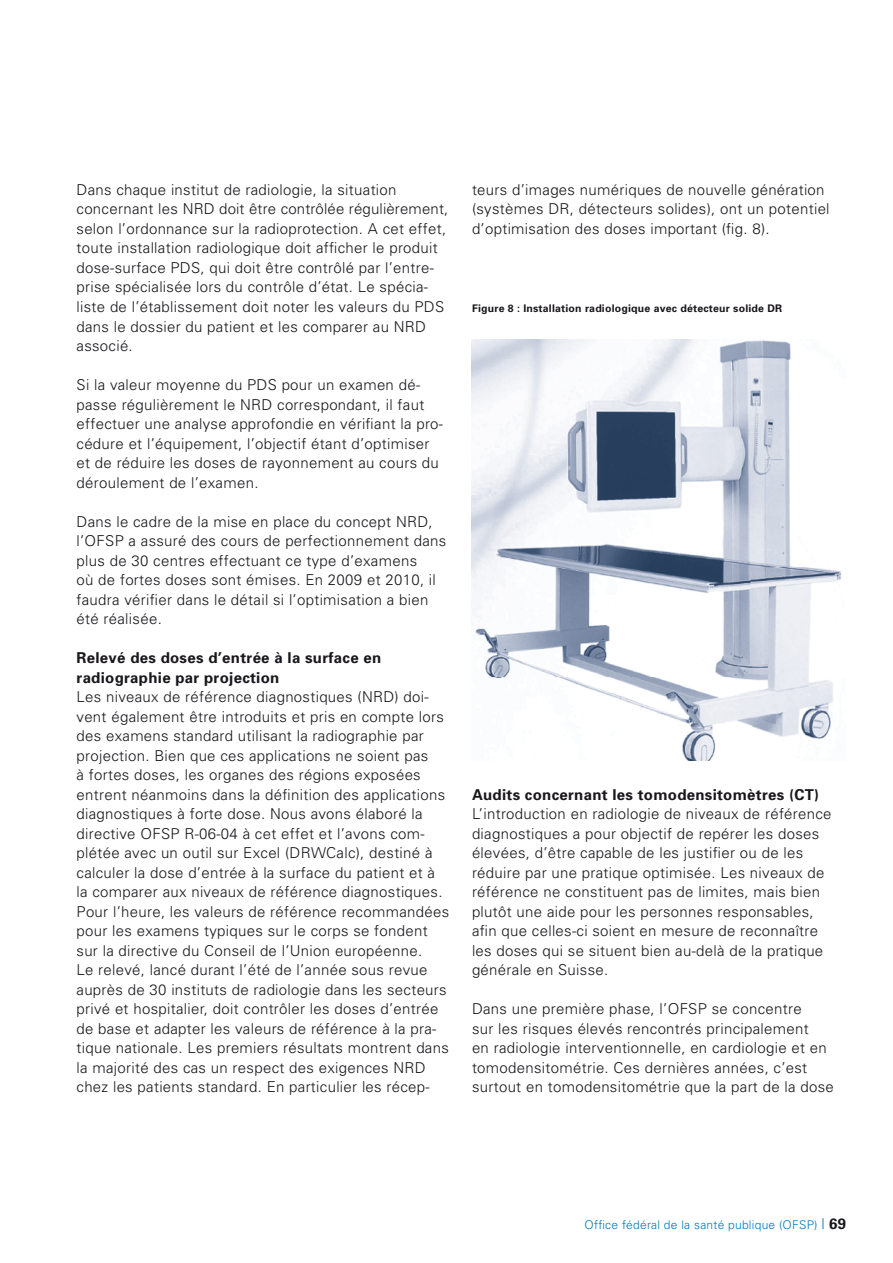
<style>
.page{position:relative;width:893px;height:1263px;background:#fff}
.page>*{position:absolute;margin:0;border:0;box-sizing:border-box;transform-origin:0 0}
.t1{font:300 15px/19.5px "Univers";letter-spacing:.02em;color:#1a171c}
.t2{font:300 12px "Univers";letter-spacing:.02em;color:#0079bc}
.t3{font:700 10.5px "Univers";letter-spacing:.02em;color:#1a171c}
.s1{font-weight:700}
.s2{font-size:15px}
.s3{font-weight:700;font-size:15px;color:#1a171c}
</style>
<div class="page">
<img style="left:472px;top:340px;width:370px;height:420px">
<p class="t1" style="left:77px;top:179px;width:373px">Dans chaque institut de radiologie, la situation concernant les NRD doit être contrôlée régulièrement, selon l’ordonnance sur la radioprotection. A cet effet, toute installation radiologique doit afficher le produit dose-surface PDS, qui doit être contrôlé par l’entre&shy;prise spécialisée lors du contrôle d’état. Le spécia&shy;liste de l’établissement doit noter les valeurs du PDS dans le dossier du patient et les comparer au NRD associé.</p>
<p class="t1" style="left:77px;top:374px;width:368px">Si la valeur moyenne du PDS pour un examen dé&shy;passe régulièrement le NRD correspondant, il faut effectuer une analyse approfondie en vérifiant la pro&shy;cédure et l’équipement, l’objectif étant d’optimiser et de réduire les doses de rayonnement au cours du déroulement de l’examen.</p>
<p class="t1" style="left:77px;top:511px;width:371px">Dans le cadre de la mise en place du concept NRD, l’OFSP a assuré des cours de perfectionnement dans plus de 30 centres effectuant ce type d’examens<br>où de fortes doses sont émises. En 2009 et 2010, il faudra vérifier dans le détail si l’optimisation a bien été réalisée.</p>
<p class="t1" style="left:77px;top:647px;width:374px"><span class="s1">Relevé des doses d’entrée à la surface en radiographie par projection<br></span>Les niveaux de référence diagnostiques (NRD) doi&shy;vent également être introduits et pris en compte lors des examens standard utilisant la radiographie par projection. Bien que ces applications ne soient pas<br>à fortes doses, les organes des régions exposées entrent néanmoins dans la définition des applications diagnostiques à forte dose. Nous avons élaboré la directive OFSP R-06-04 à cet effet et l’avons com&shy;plétée avec un outil sur Excel (DRWCalc), destiné à calculer la dose d’entrée à la surface du patient et à la comparer aux niveaux de référence diagnostiques.<br>Pour l’heure, les valeurs de référence recommandées pour les examens typiques sur le corps se fondent sur la directive du Conseil de l’Union européenne.<br>Le relevé, lancé durant l’été de l’année sous revue auprès de 30 instituts de radiologie dans les secteurs privé et hospitalier, doit contrôler les doses d’entrée de base et adapter les valeurs de référence à la pra&shy;tique nationale. Les premiers résultats montrent dans la majorité des cas un respect des exigences NRD chez les patients standard. En particulier les récep-</p>
<p class="t1" style="left:472px;top:179px;width:359px">teurs d’images numériques de nouvelle génération (systèmes DR, détecteurs solides), ont un potentiel d’optimisation des doses important (fig. 8).</p>
<p class="t3" style="left:472px;top:302px;width:312px">Figure 8 : Installation radiologique avec détecteur solide DR</p>
<p class="t1" style="left:472px;top:784px;width:361px"><span class="s1">Audits concernant les tomodensitomètres (CT)<br></span>L’introduction en radiologie de niveaux de référence diagnostiques a pour objectif de repérer les doses élevées, d’être capable de les justifier ou de les réduire par une pratique optimisée. Les niveaux de référence ne constituent pas de limites, mais bien plutôt une aide pour les personnes responsables, afin que celles-ci soient en mesure de reconnaître les doses qui se situent bien au-delà de la pratique générale en Suisse.</p>
<p class="t1" style="left:472px;top:998px;width:363px">Dans une première phase, l’OFSP se concentre<br>sur les risques élevés rencontrés principalement<br>en radiologie interventionnelle, en cardiologie et en tomodensitométrie. Ces dernières années, c’est surtout en tomodensitométrie que la part de la dose</p>
<p class="t2" style="left:585px;top:1217px;width:263px">Office fédéral de la santé publique (OFSP) <span class="s2">|</span> <span class="s3">69</span></p>
</div>
